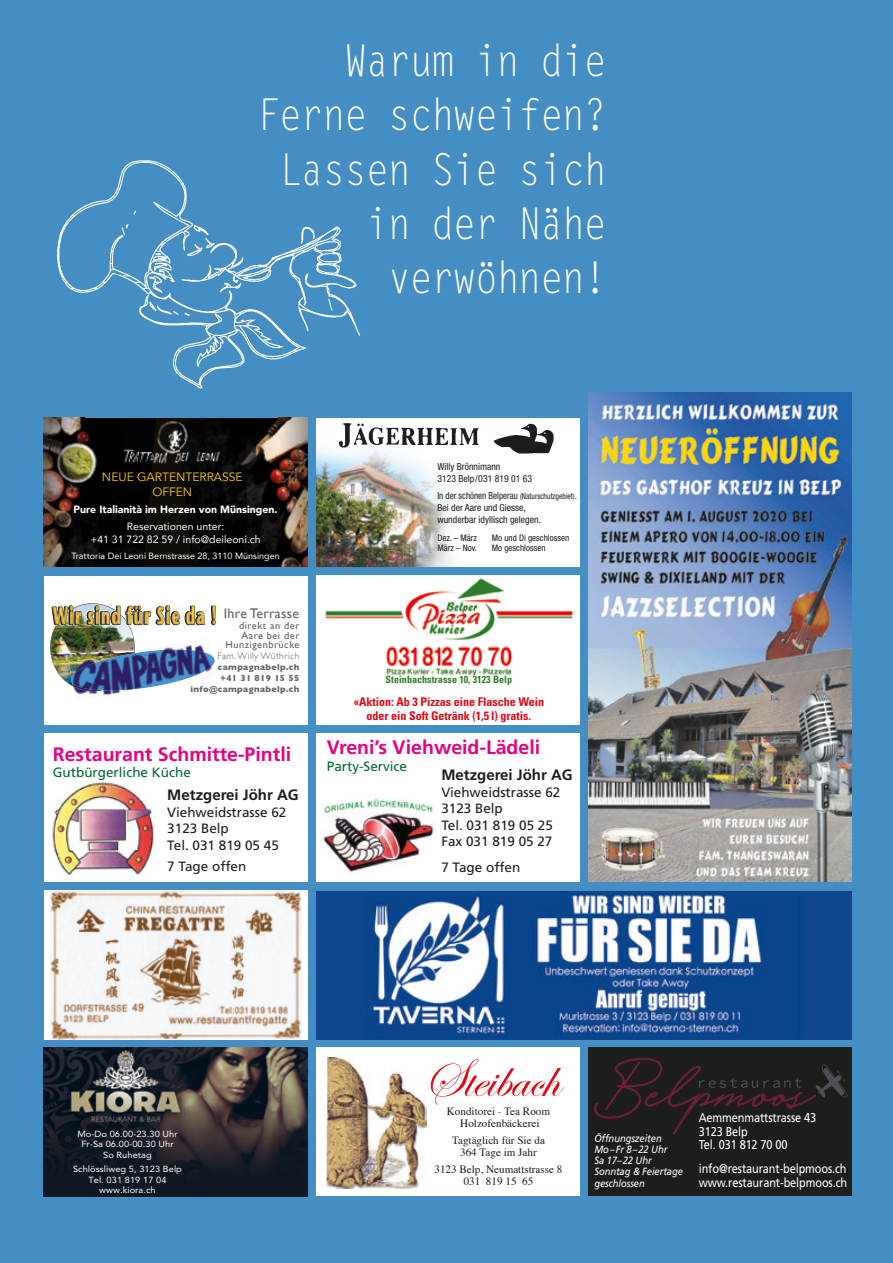
<style>
.page{position:relative;width:893px;height:1263px;background:#458ec4}
.page>*{position:absolute;margin:0;border:0;box-sizing:border-box;transform-origin:0 0}
.t1{font:55.5px "Edwardian Script ITC";color:#e30614}
.t2{font:43.95px/54.2px "Letter Gothic Std";letter-spacing:-.03em;color:#fff;text-align:right;scale:.87 1}
.t3{font:700 19.5px "Frutiger";color:#e6007e}
.t4{font:700 15px "Frutiger";color:#1d1d1b}
.t5{font:13.95px "Gill Sans";letter-spacing:.02em;color:#626161}
.t6{font:13.5px/16.5px "Frutiger";color:#1d1d1b}
.t7{font:13.5px "Frutiger";color:#006836}
.t8{font:12.75px/13.5px "Frutiger";letter-spacing:-.01em;color:#fff;scale:.86 1}
.t9{font:700 condensed 12px/14.4px "Univers";color:#e30614;text-align:center}
.t10{font:12px/14.4px "Avenir";color:#ffcb00;text-align:center}
.t11{font:11.1px/12px "Times";color:#1d1d1b;text-align:center}
.t12{font:italic 10.5px/11.2px "Frutiger";letter-spacing:-.01em;color:#fff;scale:.9 1}
.t13{font:10.5px/12.6px "Avenir";color:#fff;text-align:center}
.t14{font:900 10.5px "Avenir";color:#fff}
.t15{font:10.35px/9.4px "Gill Sans";letter-spacing:.05em;color:#626161;text-align:right}
.t16{font:700 condensed 10.2px "Univers";color:#2f7e29}
.t17{font:condensed 9.75px/12px "Helvetica Neue";color:#1d1d1b;scale:.92 1}
.t18{font:condensed 9.75px/12px "Helvetica Neue";color:#1d1d1b}
.t19{font:300 9.6px "Gill Sans";letter-spacing:.04em;color:#626161}
.t20{font:condensed 9px "Helvetica Neue";color:#1d1d1b}
.t21{font:9px "Avenir";color:#fff}
.t22{font:8.85px/10.4px "Avenir";letter-spacing:.005em;color:#fff;text-align:center;scale:1.06 1}
.t23{font:700 8.85px/11.7px "Gill Sans";letter-spacing:.04em;color:#626161}
.s1{font-size:8.25px}
</style>
<div class="page">
<div style="left:316px;top:1047px;width:264px;height:149px;background:#fff"></div>
<img style="left:327px;top:1057px;width:100px;height:132px">
<div style="left:44px;top:890px;width:263px;height:149px;background:#fff"></div>
<img style="left:44px;top:1047px;width:263px;height:149px">
<div style="left:588px;top:1047px;width:264px;height:149px;background:#1d1d1b"></div>
<svg style="left:594px;top:1058px;width:254px;height:76px"></svg>
<div style="left:316px;top:891px;width:536px;height:148px;background:#10468d"></div>
<img style="left:367px;top:891px;width:434px;height:147px">
<img style="left:50px;top:890px;width:252px;height:149px">
<div style="left:316px;top:576px;width:264px;height:149px;background:#fff"></div>
<img style="left:325px;top:578px;width:248px;height:98px">
<div style="left:316px;top:733px;width:264px;height:149px;background:#fff"></div>
<img style="left:323px;top:798px;width:111px;height:74px">
<svg style="left:592px;top:896px;width:6px;height:6px"></svg>
<div style="left:44px;top:576px;width:263px;height:149px;background:#fff"></div>
<img style="left:50px;top:603px;width:167px;height:83px">
<img style="left:75px;top:665px;width:140px;height:30px">
<img style="left:74px;top:690px;width:28px;height:1px">
<img style="left:71px;top:650px;width:142px;height:40px">
<div style="left:44px;top:733px;width:263px;height:149px;background:#fff"></div>
<img style="left:52px;top:782px;width:103px;height:94px">
<div style="left:316px;top:418px;width:264px;height:149px;background:#fff"></div>
<img style="left:316px;top:446px;width:137px;height:121px">
<img style="left:334px;top:423px;width:145px;height:29px">
<img style="left:493px;top:423px;width:61px;height:31px">
<div style="left:44px;top:418px;width:263px;height:149px;background:#100d08"></div>
<img style="left:183px;top:418px;width:124px;height:149px">
<img style="left:44px;top:418px;width:112px;height:149px">
<img style="left:156px;top:421px;width:21px;height:43px">
<img style="left:177px;top:419px;width:45px;height:49px">
<img style="left:123px;top:419px;width:33px;height:49px">
<img style="left:57px;top:161px;width:303px;height:228px">
<img style="left:588px;top:393px;width:264px;height:489px">
<h2 class="t2" style="left:257px;top:35px;width:403px">Warum in die<br>Ferne schweifen?<br>Lassen Sie sich in der Nähe verwöhnen!</h2>
<p class="t10" style="left:102px;top:470px;width:142px">NEUE GARTENTERRASSE<br>OFFEN</p>
<p class="t14" style="left:73px;top:501px;width:206px">Pure Italianità im Herzen von Münsingen.</p>
<p class="t13" style="left:90px;top:520px;width:172px">Reservationen unter:<br>+41 31 722 82 59 / info@deileoni.ch</p>
<p class="t21" style="left:71px;top:548px;width:210px">Trattoria Dei Leoni Bernstrasse 28, 3110 Münsingen</p>
<p class="t5" style="left:224px;top:605px;width:77px">Ihre Terrasse</p>
<p class="t15" style="left:225px;top:621px;width:75px">direkt an der<br>Aare bei der<br>Hunzigenbrücke</p>
<p class="t19" style="left:217px;top:648px;width:83px">Fam. Willy Wüthrich</p>
<p class="t23" style="left:218px;top:661px;width:83px">campagnabelp.ch +41 31 819 15 55</p>
<p class="t23" style="left:190px;top:683px;width:110px">info@campagnabelp.ch</p>
<h3 class="t3" style="left:53px;top:742px;width:240px">Restaurant Schmitte-Pintli</h3>
<p class="t7" style="left:53px;top:764px;width:140px">Gutbürgerliche Küche</p>
<p class="t4" style="left:167px;top:786px;width:133px">Metzgerei Jöhr AG</p>
<p class="t6" style="left:167px;top:803px;width:121px">Viehweidstrasse 62<br>3123 Belp<br>Tel. 031 819 05 45</p>
<p class="t6" style="left:167px;top:857px;width:81px">7 Tage offen</p>
<p class="t18" style="left:437px;top:461px;width:96px">Willy Brönnimann<br>3123 Belp/031 819 01 63</p>
<p class="t17" style="left:437px;top:489px;width:153px">In der schönen Belperau <span class="s1">(Naturschutzgebiet)</span>.<br>Bei der Aare und Giesse,<br>wunderbar idyllisch gelegen.</p>
<p class="t20" style="left:437px;top:532px;width:41px">Dez. – März</p>
<p class="t20" style="left:492px;top:532px;width:79px">Mo und Di geschlossen</p>
<p class="t20" style="left:437px;top:543px;width:41px">März – Nov.</p>
<p class="t20" style="left:492px;top:543px;width:55px">Mo geschlossen</p>
<p class="t16" style="left:386px;top:673px;width:128px">Steinbachstrasse 10, 3123 Belp</p>
<p class="t9" style="left:354px;top:694px;width:192px">«Aktion: Ab 3 Pizzas eine Flasche Wein oder ein Soft Getränk (1,5 l) gratis.</p>
<h3 class="t3" style="left:327px;top:736px;width:215px">Vreni’s Viehweid-Lädeli</h3>
<p class="t7" style="left:327px;top:758px;width:82px">Party-Service</p>
<p class="t4" style="left:441px;top:766px;width:133px">Metzgerei Jöhr AG</p>
<p class="t6" style="left:441px;top:783px;width:121px">Viehweidstrasse 62<br>3123 Belp<br>Tel. 031 819 05 25<br>Fax 031 819 05 27</p>
<p class="t6" style="left:441px;top:858px;width:81px">7 Tage offen</p>
<p class="t22" style="left:77px;top:1129px;width:96px">Mo-Do 06.00-23.30 Uhr<br>Fr-Sa 06.00-00.30 Uhr<br>So Ruhetag</p>
<p class="t22" style="left:73px;top:1164px;width:104px">Schlössliweg 5, 3123 Belp<br>Tel. 031 819 17 04 www.kiora.ch</p>
<h1 class="t1" style="left:423px;top:1048px;width:137px">Steibach</h1>
<p class="t11" style="left:447px;top:1104px;width:105px">Konditorei - Tea Room<br>Holzofenbäckerei</p>
<p class="t11" style="left:452px;top:1133px;width:94px">Tagtäglich für Sie da<br>364 Tage im Jahr</p>
<p class="t11" style="left:434px;top:1162px;width:130px">3123 Belp, Neumattstrasse 8<br>031 819 15 65</p>
<p class="t12" style="left:594px;top:1132px;width:100px">Öffnungszeiten<br>Mo–Fr 8–22 Uhr<br>Sa 17–22 Uhr<br>Sonntag &amp; Feiertage geschlossen</p>
<p class="t8" style="left:699px;top:1111px;width:138px">Aemmenmattstrasse 43<br>3123 Belp<br>Tel. 031 812 70 00</p>
<p class="t8" style="left:699px;top:1162px;width:174px">info@restaurant-belpmoos.ch www.restaurant-belpmoos.ch</p>
</div>
